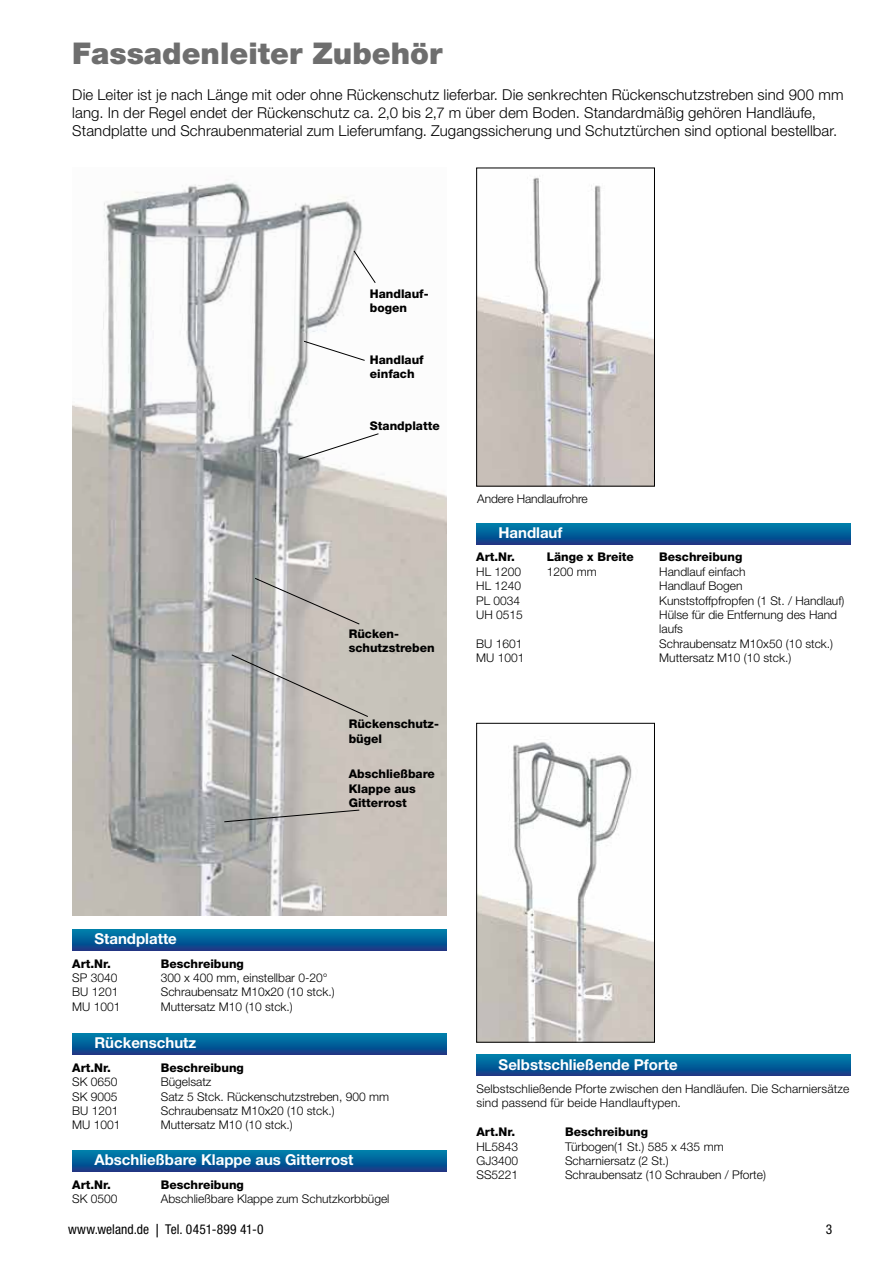
<style>
.page{position:relative;width:893px;height:1263px;background:#fff}
.page>*{position:absolute;margin:0;border:0;box-sizing:border-box;transform-origin:0 0}
.t1{font:900 30px "Helvetica Neue LT Std";color:#6e6e6e}
.t2{font:300 15px/18px "Helvetica Neue LT Std";letter-spacing:.005em;color:#000}
.t3{font:700 15px "Helvetica Neue LT Std";color:#fff}
.t4{font:condensed 13.5px "Helvetica Neue LT Std";letter-spacing:.005em;color:#000}
.t5{font:300 12px/14.4px "Helvetica Neue LT Std";color:#000}
.t6{font:800 12px/14.4px "Helvetica Neue LT Std";color:#000}
.s1{font-family:"Lino Letter Std";font-weight:500;font-stretch:normal}
</style>
<div class="page">
<svg style="left:476px;top:523px;width:374px;height:21px;background:#055e99"></svg>
<svg style="left:72px;top:929px;width:374px;height:21px;background:#055f99"></svg>
<svg style="left:72px;top:1033px;width:374px;height:21px;background:#046099"></svg>
<svg style="left:72px;top:1150px;width:374px;height:21px;background:#045f99"></svg>
<img style="left:72px;top:179px;width:374px;height:736px">
<img style="left:478px;top:177px;width:175px;height:307px">
<div style="left:476px;top:168px;width:179px;height:318px;border:1px solid #000"></div>
<div style="left:476px;top:1054px;width:375px;height:22px;background:linear-gradient(to bottom,#0085ae,#113d87)"></div>
<img style="left:478px;top:742px;width:175px;height:298px">
<div style="left:476px;top:723px;width:179px;height:319px;border:1px solid #000"></div>
<svg style="left:353px;top:250px;width:23px;height:34px"></svg>
<svg style="left:298px;top:433px;width:81px;height:27px"></svg>
<svg style="left:231px;top:654px;width:138px;height:63px;background:#bebbb6"></svg>
<svg style="left:254px;top:577px;width:106px;height:48px;background:#bebab6"></svg>
<svg style="left:223px;top:809px;width:137px;height:14px;background:#a9a7a4"></svg>
<svg style="left:303px;top:340px;width:63px;height:21px"></svg>
<h1 class="t1" style="left:72px;top:35px;width:372px">Fassadenleiter Zubehör</h1>
<p class="t2" style="left:72px;top:85px;width:773px">Die Leiter ist je nach Länge mit oder ohne Rückenschutz lieferbar. Die senkrechten Rückenschutzstreben sind 900 mm lang. In der Regel endet der Rückenschutz ca. 2,0 bis 2,7 m über dem Boden. Standardmäßig gehören Handläufe,<br>Standplatte und Schraubenmaterial zum Lieferumfang. Zugangssicherung und Schutztürchen sind optional bestellbar.</p>
<p class="t6" style="left:370px;top:286px;width:60px">Handlauf&shy;bogen</p>
<p class="t6" style="left:370px;top:352px;width:55px">Handlauf einfach</p>
<p class="t6" style="left:370px;top:418px;width:71px">Standplatte</p>
<p class="t6" style="left:349px;top:626px;width:88px">Rücken&shy;schutzstreben</p>
<p class="t6" style="left:349px;top:717px;width:92px">Rückenschutz&shy;bügel</p>
<p class="t6" style="left:349px;top:767px;width:88px">Abschließbare<br>Klappe aus<br>Gitterrost</p>
<p class="t5" style="left:477px;top:491px;width:112px">Andere Handlaufrohre</p>
<p class="t3" style="left:498px;top:523px;width:66px">Handlauf</p>
<p class="t6" style="left:476px;top:550px;width:40px">Art.Nr.</p>
<p class="t6" style="left:547px;top:550px;width:89px">Länge x Breite</p>
<p class="t6" style="left:659px;top:550px;width:85px">Beschreibung</p>
<p class="t5" style="left:476px;top:564px;width:46px">HL 1200</p>
<p class="t5" style="left:547px;top:564px;width:52px">1200 mm</p>
<p class="t5" style="left:659px;top:564px;width:88px">Handlauf einfach</p>
<p class="t5" style="left:476px;top:578px;width:46px">HL 1240</p>
<p class="t5" style="left:659px;top:578px;width:85px">Handlauf Bogen</p>
<p class="t5" style="left:476px;top:593px;width:46px">PL 0034</p>
<p class="t5" style="left:659px;top:593px;width:187px">Kunststoffpfropfen (1 St. / Handlauf)</p>
<p class="t5" style="left:476px;top:607px;width:48px">UH 0515</p>
<p class="t5" style="left:659px;top:607px;width:179px">Hülse für die Entfernung des Hand laufs</p>
<p class="t5" style="left:476px;top:636px;width:48px">BU 1601</p>
<p class="t5" style="left:659px;top:636px;width:175px">Schraubensatz M10x50 (10 stck.)</p>
<p class="t5" style="left:476px;top:650px;width:50px">MU 1001</p>
<p class="t5" style="left:659px;top:650px;width:134px">Muttersatz M10 (10 stck.)</p>
<p class="t3" style="left:94px;top:929px;width:84px">Standplatte</p>
<p class="t6" style="left:72px;top:956px;width:40px">Art.Nr.</p>
<p class="t6" style="left:161px;top:956px;width:85px">Beschreibung</p>
<p class="t5" style="left:72px;top:970px;width:47px">SP 3040</p>
<p class="t5" style="left:161px;top:970px;width:168px">300 x 400 mm, einstellbar 0-20°</p>
<p class="t5" style="left:72px;top:984px;width:48px">BU 1201</p>
<p class="t5" style="left:161px;top:984px;width:175px">Schraubensatz M10x20 (10 stck.)</p>
<p class="t5" style="left:72px;top:999px;width:50px">MU 1001</p>
<p class="t5" style="left:161px;top:999px;width:134px">Muttersatz M10 (10 stck.)</p>
<p class="t3" style="left:94px;top:1034px;width:103px">Rückenschutz</p>
<p class="t6" style="left:72px;top:1060px;width:40px">Art.Nr.</p>
<p class="t6" style="left:161px;top:1060px;width:85px">Beschreibung</p>
<p class="t5" style="left:72px;top:1074px;width:47px">SK 0650</p>
<p class="t5" style="left:161px;top:1074px;width:52px">Bügelsatz</p>
<p class="t5" style="left:72px;top:1089px;width:47px">SK 9005</p>
<p class="t5" style="left:161px;top:1089px;width:230px">Satz 5 Stck. Rückenschutzstreben, 900 mm</p>
<p class="t5" style="left:72px;top:1103px;width:48px">BU 1201</p>
<p class="t5" style="left:161px;top:1103px;width:175px">Schraubensatz M10x20 (10 stck.)</p>
<p class="t5" style="left:72px;top:1117px;width:50px">MU 1001</p>
<p class="t5" style="left:161px;top:1117px;width:134px">Muttersatz M10 (10 stck.)</p>
<p class="t3" style="left:94px;top:1150px;width:261px">Abschließbare Klappe aus Gitterrost</p>
<p class="t6" style="left:72px;top:1177px;width:40px">Art.Nr.</p>
<p class="t6" style="left:161px;top:1177px;width:85px">Beschreibung</p>
<p class="t5" style="left:72px;top:1191px;width:47px">SK 0500</p>
<p class="t5" style="left:161px;top:1191px;width:230px">Abschließbare Klappe zum Schutzkorbbügel</p>
<p class="t3" style="left:499px;top:1055px;width:181px">Selbstschließende Pforte</p>
<p class="t5" style="left:476px;top:1081px;width:374px">Selbstschließende Pforte zwischen den Handläufen. Die Scharniersätze sind passend für beide Handlauftypen.</p>
<p class="t6" style="left:476px;top:1125px;width:40px">Art.Nr.</p>
<p class="t6" style="left:565px;top:1125px;width:85px">Beschreibung</p>
<p class="t5" style="left:476px;top:1139px;width:43px">HL5843</p>
<p class="t5" style="left:565px;top:1139px;width:160px">Türbogen(1 St.) 585 x 435 mm</p>
<p class="t5" style="left:476px;top:1153px;width:43px">GJ3400</p>
<p class="t5" style="left:565px;top:1153px;width:105px">Scharniersatz (2 St.)</p>
<p class="t5" style="left:476px;top:1168px;width:43px">SS5221</p>
<p class="t5" style="left:565px;top:1168px;width:202px">Schraubensatz (10 Schrauben / Pforte)</p>
<p class="t4" style="left:68px;top:1222px;width:197px">www.weland.de <span class="s1">|</span> Tel. 0451-899 41-0</p>
<p class="t4" style="left:826px;top:1222px;width:8px">3</p>
</div>
